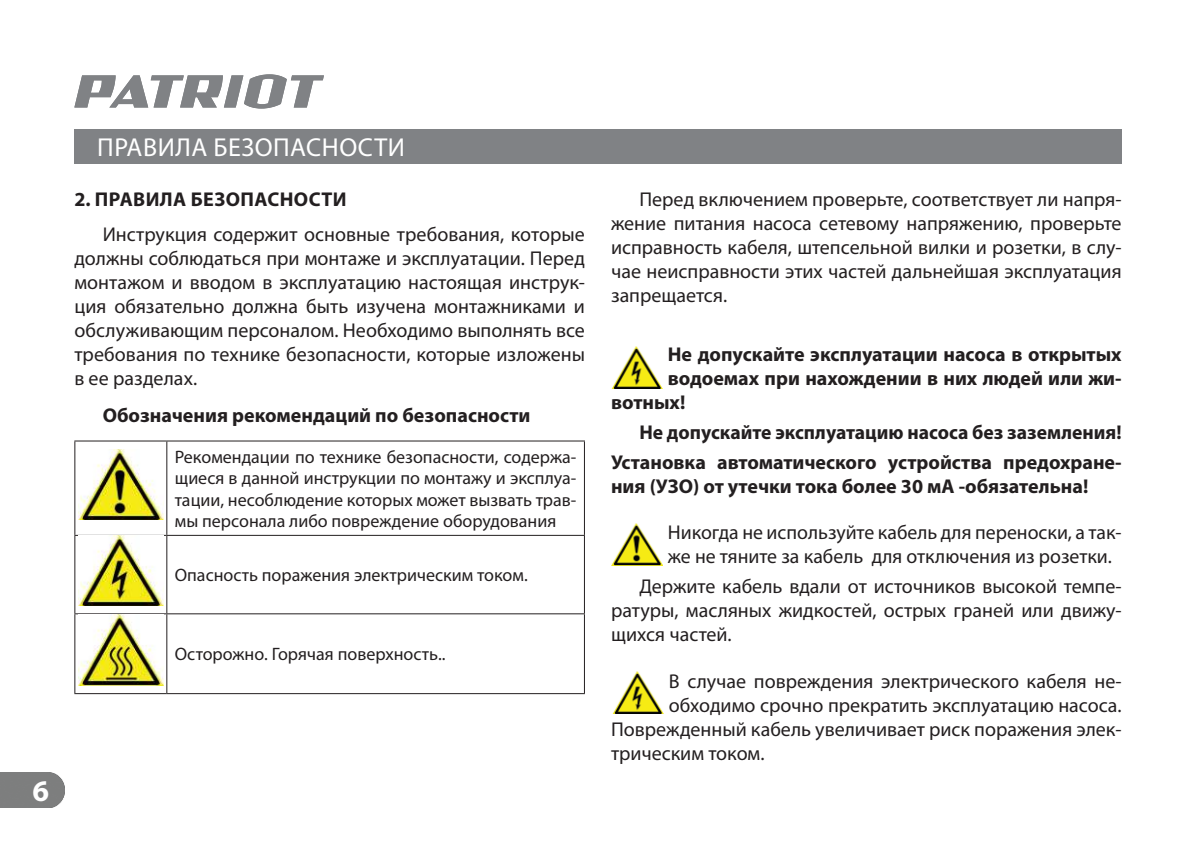
<style>
.page{position:relative;width:1196px;height:847px;background:#fff}
.page>*{position:absolute;margin:0;border:0;box-sizing:border-box;transform-origin:0 0}
.t1{font:700 30px "Myriad Pro";color:#fff}
.t2{font:26px "Myriad Pro";letter-spacing:.02em;color:#fff}
.t3{font:20px/24px "Myriad Pro";color:#231f20;text-align:justify}
.t4{font:700 20px/29.6px "Myriad Pro";color:#231f20;text-align:right}
.t5{font:700 20px "Myriad Pro";letter-spacing:.02em;color:#231f20}
.t6{font:18px/21.6px "Myriad Pro";color:#231f20;text-align:justify}
</style>
<div class="page">
<div style="left:0;top:772px;width:65px;height:35px;background:#7d7e7e"></div>
<svg style="left:74px;top:74px;width:250px;height:35px"></svg>
<div style="left:74px;top:130px;width:1047px;height:34px;background:#808285"></div>
<hr style="left:74px;top:440px;width:93px;height:1px;background:#231f20">
<hr style="left:74px;top:441px;width:1px;height:94px;background:#231f20">
<hr style="left:167px;top:440px;width:418px;height:1px;background:#231f20">
<hr style="left:166px;top:441px;width:1px;height:94px;background:#231f20">
<hr style="left:584px;top:441px;width:1px;height:94px;background:#231f20">
<hr style="left:74px;top:535px;width:93px;height:1px;background:#231f20">
<hr style="left:74px;top:536px;width:1px;height:77px;background:#231f20">
<hr style="left:167px;top:535px;width:418px;height:1px;background:#231f20">
<hr style="left:166px;top:536px;width:1px;height:77px;background:#231f20">
<hr style="left:584px;top:536px;width:1px;height:77px;background:#231f20">
<hr style="left:74px;top:613px;width:93px;height:1px;background:#231f20">
<hr style="left:74px;top:614px;width:1px;height:79px;background:#231f20">
<hr style="left:167px;top:613px;width:418px;height:1px;background:#231f20">
<hr style="left:166px;top:614px;width:1px;height:79px;background:#231f20">
<hr style="left:584px;top:614px;width:1px;height:79px;background:#231f20">
<hr style="left:74px;top:693px;width:93px;height:1px;background:#231f20">
<hr style="left:167px;top:693px;width:418px;height:1px;background:#231f20">
<img style="left:78px;top:450px;width:85px;height:69px">
<img style="left:78px;top:536px;width:85px;height:69px">
<img style="left:78px;top:614px;width:85px;height:71px">
<img style="left:611px;top:347px;width:51px;height:42px">
<img style="left:611px;top:523px;width:51px;height:42px">
<img style="left:613px;top:671px;width:50px;height:42px">
<h2 class="t2" style="left:97px;top:135px;width:309px">ПРАВИЛА БЕЗОПАСНОСТИ</h2>
<p class="t5" style="left:74px;top:189px;width:273px">2. ПРАВИЛА БЕЗОПАСНОСТИ</p>
<p class="t3" style="left:74px;top:223px;width:512px;text-indent:28px">Инструкция содержит основные требования, которые должны соблюдаться при монтаже и эксплуатации. Перед монтажом и вводом в эксплуатацию настоящая инструк&shy;ция обязательно должна быть изучена монтажниками и обслуживающим персоналом. Необходимо выполнять все требования по технике безопасности, которые изложены в ее разделах.</p>
<p class="t4" style="left:103px;top:401px;width:429px">Обозначения рекомендаций по безопасности</p>
<p class="t6" style="left:175px;top:446px;width:403px">Рекомендации по технике безопасности, содержа&shy;щиеся в данной инструкции по монтажу и эксплуа&shy;тации, несоблюдение которых может вызвать трав&shy;мы персонала либо повреждение оборудования</p>
<p class="t6" style="left:175px;top:565px;width:354px">Опасность поражения электрическим током.</p>
<p class="t6" style="left:175px;top:644px;width:272px">Осторожно. Горячая поверхность..</p>
<h1 class="t1" style="left:32px;top:775px;width:18px">6</h1>
<p class="t3" style="left:611px;top:188px;width:512px;text-indent:28px">Перед включением проверьте, соответствует ли напря&shy;жение питания насоса сетевому напряжению, проверьте исправность кабеля, штепсельной вилки и розетки, в слу&shy;чае неисправности этих частей дальнейшая эксплуатация запрещается.</p>
<p class="t4" style="left:667px;top:340px;width:455px">Не допускайте эксплуатации насоса в открытых</p>
<p class="t4" style="left:667px;top:364px;width:455px">водоемах при нахождении в них людей или жи-</p>
<p class="t4" style="left:611px;top:388px;width:76px">вотных!</p>
<p class="t4" style="left:611px;top:418px;width:512px">Не допускайте эксплуатацию насоса без заземления!<br>Установка автоматического устройства предохране-</p>
<p class="t4" style="left:611px;top:472px;width:479px">ния (УЗО) от утечки тока более 30 мА -обязательна!</p>
<p class="t3" style="left:667px;top:521px;width:455px">Никогда не используйте кабель для переноски, а так&shy;же не тяните за кабель для отключения из розетки.</p>
<p class="t3" style="left:611px;top:575px;width:512px;text-indent:28px">Держите кабель вдали от источников высокой темпе&shy;ратуры, масляных жидкостей, острых граней или движу&shy;щихся частей.</p>
<p class="t3" style="left:668px;top:670px;width:454px">В случае повреждения электрического кабеля не-</p>
<p class="t3" style="left:668px;top:694px;width:454px">обходимо срочно прекратить эксплуатацию насоса.</p>
<p class="t3" style="left:611px;top:718px;width:512px">Поврежденный кабель увеличивает риск поражения элек-</p>
<p class="t3" style="left:611px;top:742px;width:155px">трическим током.</p>
</div>
